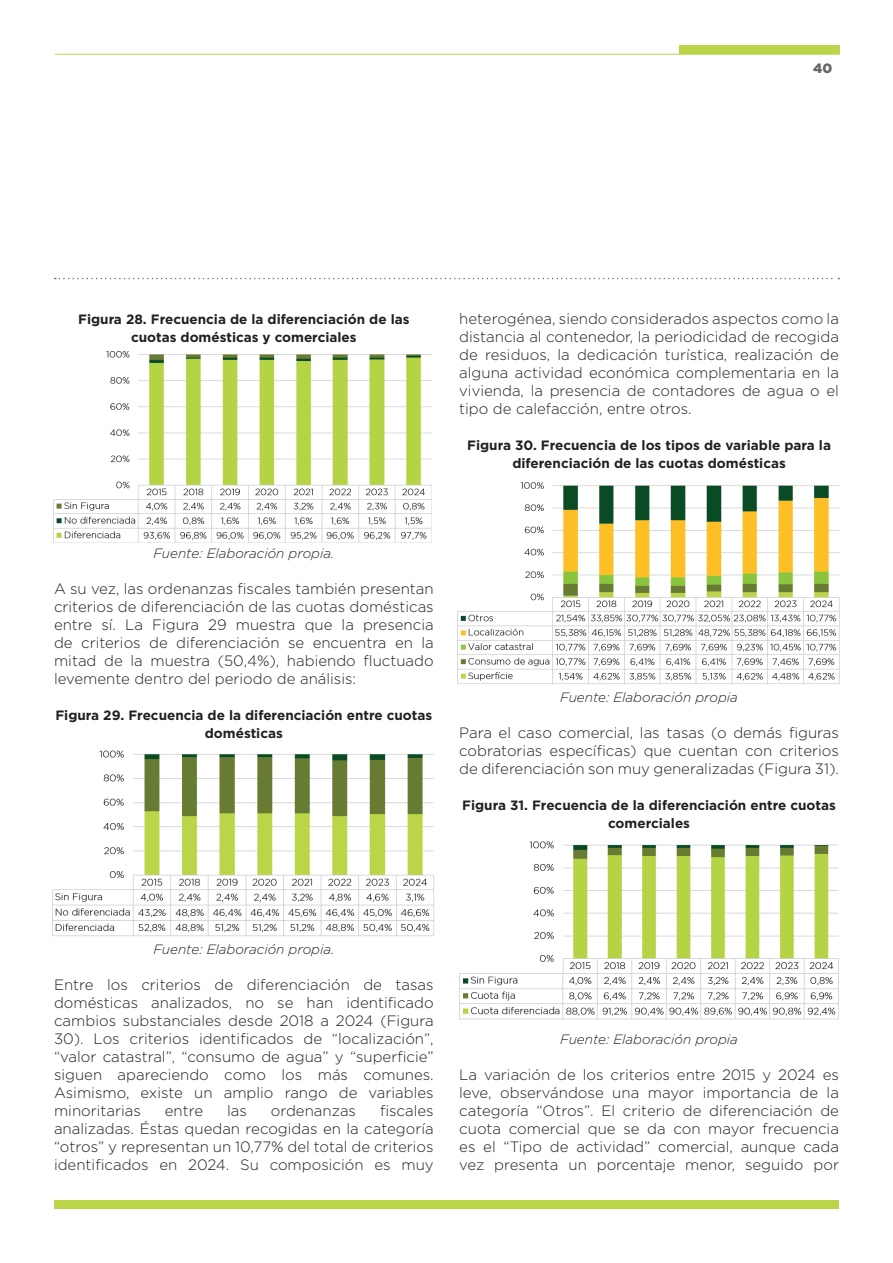
<style>
.page{position:relative;width:893px;height:1263px;background:#fff}
.page>*{position:absolute;margin:0;border:0;box-sizing:border-box;transform-origin:0 0}
.t1{font:300 15px/18px "Gotham";color:#231f20;text-align:justify}
.t2{font:700 13.5px/18px "Gotham";color:#231f20;text-align:center}
.t3{font:italic 300 13.5px "Gotham";color:#231f20}
.t4{font:900 13.5px "Gotham";color:#656568}
</style>
<div class="page">
<div style="left:679px;top:46px;width:161px;height:8px;background:#bad648"></div>
<hr style="left:55px;top:54px;width:785px;height:1px;background:#bad648">
<div style="left:55px;top:1201px;width:784px;height:8px;background:#bad648"></div>
<svg style="left:55px;top:278px;width:784px;height:1px"></svg>
<img style="left:53px;top:351px;width:379px;height:192px">
<img style="left:52px;top:750px;width:382px;height:186px">
<img style="left:457px;top:482px;width:383px;height:202px">
<img style="left:459px;top:841px;width:380px;height:179px">
<p class="t4" style="left:813px;top:58px;width:21px">40</p>
<p class="t2" style="left:78px;top:310px;width:333px">Figura 28. Frecuencia de la diferenciación de las cuotas domésticas y comerciales</p>
<p class="t1" style="left:459px;top:309px;width:381px">heterogénea, siendo considerados aspectos como la distancia al contenedor, la periodicidad de recogida de residuos, la dedicación turística, realización de alguna actividad económica complementaria en la vivienda, la presencia de contadores de agua o el tipo de calefacción, entre otros.</p>
<p class="t2" style="left:467px;top:436px;width:365px">Figura 30. Frecuencia de los tipos de variable para la diferenciación de las cuotas domésticas</p>
<p class="t3" style="left:153px;top:545px;width:182px">Fuente: Elaboración propia.</p>
<p class="t1" style="left:54px;top:579px;width:381px">A su vez, las ordenanzas fiscales también presentan criterios de diferenciación de las cuotas domésticas entre sí. La Figura 29 muestra que la presencia de criterios de diferenciación se encuentra en la mitad de la muestra (50,4%), habiendo fluctuado levemente dentro del periodo de análisis:</p>
<p class="t2" style="left:55px;top:706px;width:378px">Figura 29. Frecuencia de la diferenciación entre cuotas domésticas</p>
<p class="t3" style="left:560px;top:689px;width:179px">Fuente: Elaboración propia</p>
<p class="t1" style="left:459px;top:723px;width:381px">Para el caso comercial, las tasas (o demás figuras cobratorias específicas) que cuentan con criterios de diferenciación son muy generalizadas (Figura 31).</p>
<p class="t2" style="left:462px;top:796px;width:375px">Figura 31. Frecuencia de la diferenciación entre cuotas comerciales</p>
<p class="t3" style="left:153px;top:941px;width:182px">Fuente: Elaboración propia.</p>
<p class="t1" style="left:54px;top:975px;width:381px">Entre los criterios de diferenciación de tasas domésticas analizados, no se han identificado cambios substanciales desde 2018 a 2024 (Figura 30). Los criterios identificados de “localización”, “valor catastral”, “consumo de agua” y “superficie” siguen apareciendo como los más comunes.<br>Asimismo, existe un amplio rango de variables minoritarias</p>
<p class="t1" style="left:54px;top:1101px;width:381px;text-indent:326px">fiscales analizadas. Éstas quedan recogidas en la categoría “otros” y representan un 10,77% del total de criterios identificados en 2024. Su composición es muy</p>
<p class="t1" style="left:165px;top:1101px;width:40px">entre</p>
<p class="t1" style="left:227px;top:1101px;width:21px">las</p>
<p class="t1" style="left:271px;top:1101px;width:87px">ordenanzas</p>
<p class="t3" style="left:560px;top:1031px;width:179px">Fuente: Elaboración propia</p>
<p class="t1" style="left:459px;top:1065px;width:381px">La variación de los criterios entre 2015 y 2024 es leve, observándose una mayor importancia de la categoría “Otros”. El criterio de diferenciación de cuota comercial que se da con mayor frecuencia es el “Tipo de actividad” comercial, aunque cada vez presenta un porcentaje menor, seguido por</p>
</div>
